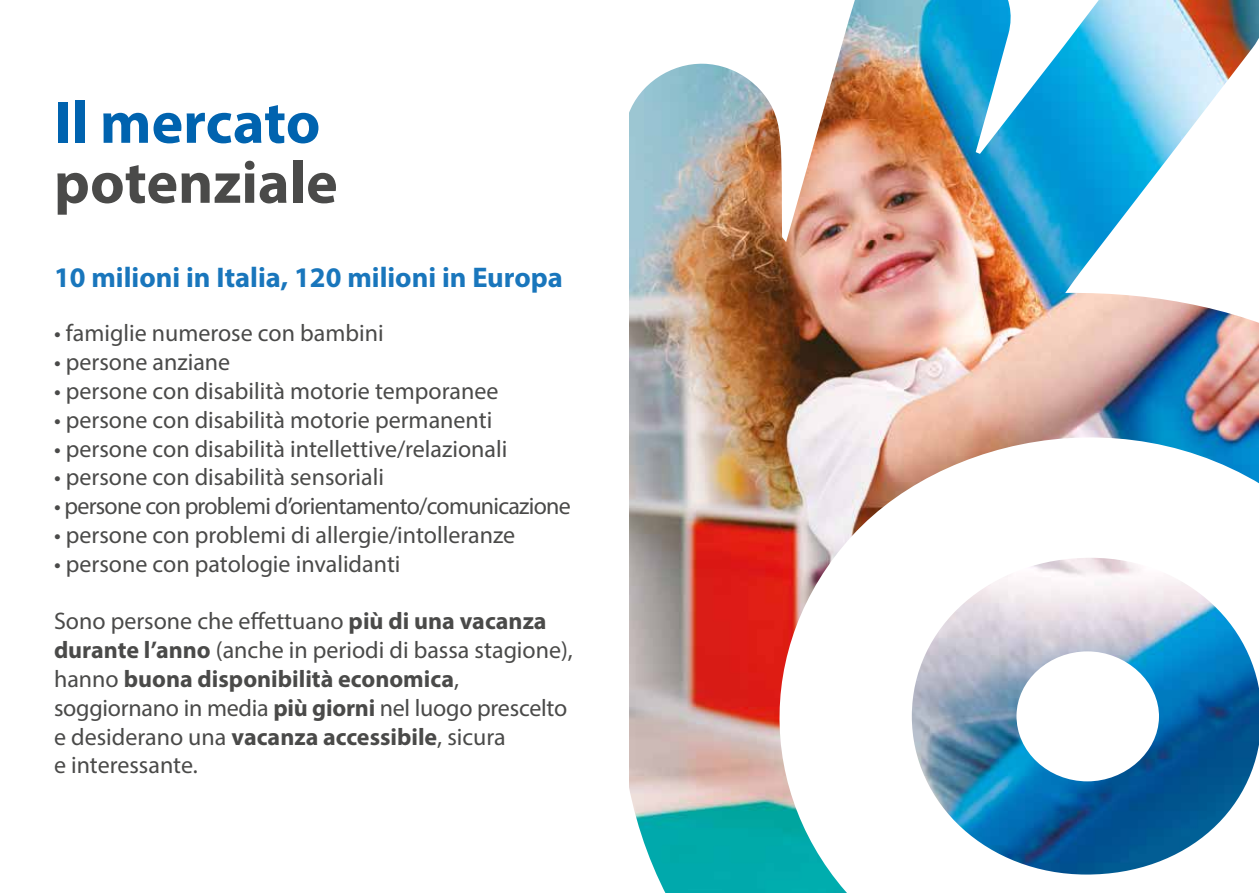
<style>
.page{position:relative;width:1259px;height:893px;background:#fff}
.page>*{position:absolute;margin:0;border:0;box-sizing:border-box;transform-origin:0 0}
.t1{font:700 60px "Myriad Pro";color:#4a4a49}
.t2{font:700 60px "Myriad Pro";color:#0063af}
.t3{font:700 28.5px "Myriad Pro";color:#1976bc}
.t4{font:24px/28.8px "Myriad Pro";color:#4a4a49}
.t5{font:24px "Myriad Pro";letter-spacing:-.03em;color:#4a4a49}
.s1{font-weight:700}
</style>
<div class="page">
<img style="left:629px;top:0;width:630px;height:893px">
<svg style="left:975px;top:0;width:90px;height:154px"></svg>
<svg style="left:1065px;top:0;width:194px;height:350px"></svg>
<img style="left:629px;top:0;width:234px;height:242px">
<img style="left:751px;top:387px;width:508px;height:506px">
<svg style="left:1016px;top:651px;width:143px;height:130px"></svg>
<svg style="left:629px;top:784px;width:46px;height:109px"></svg>
<h1 class="t2" style="left:54px;top:83px;width:268px">Il mercato</h1>
<h1 class="t1" style="left:54px;top:143px;width:285px">potenziale</h1>
<p class="t3" style="left:54px;top:259px;width:510px">10 milioni in Italia, 120 milioni in Europa</p>
<p class="t4" style="left:54px;top:319px;width:331px">• famiglie numerose con bambini</p>
<p class="t4" style="left:54px;top:347px;width:178px">• persone anziane</p>
<p class="t4" style="left:54px;top:376px;width:446px">• persone con disabilità motorie temporanee</p>
<p class="t4" style="left:54px;top:405px;width:440px">• persone con disabilità motorie permanenti</p>
<p class="t4" style="left:54px;top:434px;width:455px">• persone con disabilità intellettive/relazionali</p>
<p class="t4" style="left:54px;top:463px;width:331px">• persone con disabilità sensoriali</p>
<p class="t5" style="left:54px;top:491px;width:518px">• persone con problemi d’orientamento/comunicazione</p>
<p class="t4" style="left:54px;top:520px;width:463px">• persone con problemi di allergie/intolleranze</p>
<p class="t4" style="left:54px;top:549px;width:348px">• persone con patologie invalidanti</p>
<p class="t4" style="left:54px;top:607px;width:520px">Sono persone che effettuano <span class="s1">più di una vacanza durante l’anno</span> (anche in periodi di bassa stagione), hanno <span class="s1">buona disponibilità economica</span>, soggiornano in media <span class="s1">più giorni</span> nel luogo prescelto e desiderano una <span class="s1">vacanza accessibile</span>, sicura<br>e interessante.</p>
</div>
